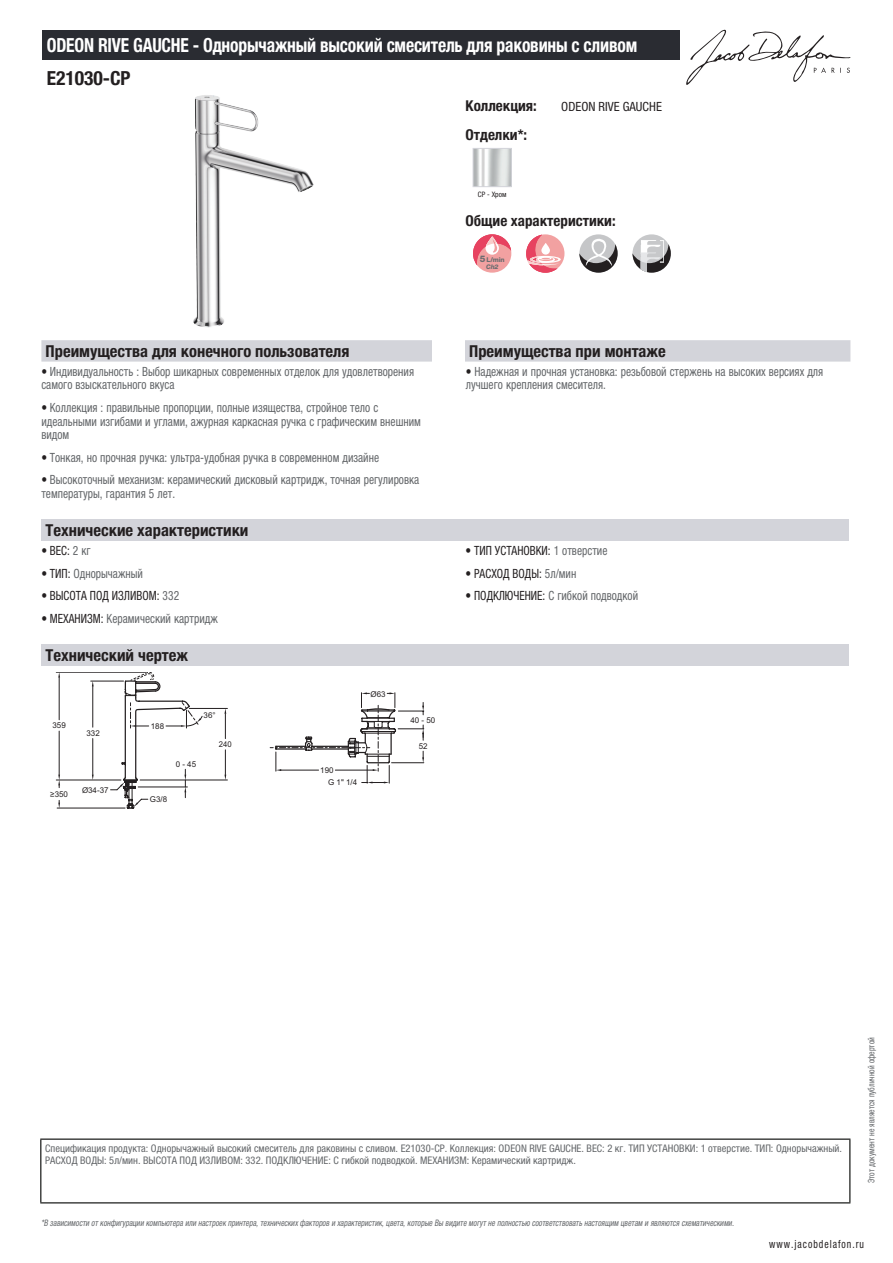
<style>
.page{position:relative;width:893px;height:1263px;background:#fff}
.page>*{position:absolute;margin:0;border:0;box-sizing:border-box;transform-origin:0 0}
.t1{font:700 condensed 19.5px "Helvetica Neue LTCYR";letter-spacing:-.01em;color:#fff;scale:.9 1}
.t2{font:700 condensed 19.5px "Helvetica Neue LTCYR";color:#231f20}
.t3{font:700 condensed 16.5px "Helvetica Neue LTCYR";color:#231f20}
.t4{font:700 condensed 15px "Helvetica Neue LTCYR";color:#231f20}
.t5{font:condensed 12.75px/13.5px "Helvetica Neue LTCYR";color:#626568;scale:.9 1}
.t6{font:condensed 12.75px "Helvetica Neue LTCYR";color:#231f20;scale:.9 1}
.t7{font:condensed 12.75px "Helvetica Neue LTCYR";color:#231f20}
.t8{font:condensed 11.25px "Helvetica Neue LTCYR";letter-spacing:.1em;color:#231f20;scale:.87 1}
.t9{font:condensed 10.5px/12px "Helvetica Neue LTCYR";color:#626568}
.t10{font:italic condensed 9px "Helvetica Neue LTCYR";color:#626568;scale:.87 1}
.t11{font:condensed 9px "Helvetica Neue LTCYR";color:#626568;scale:.87 1}
.t12{font:7.95px "Arial";color:#231f20}
.t13{font:7.95px "Arial";color:#231f20;scale:.96 1}
.t14{font:condensed 7.5px "Helvetica Neue LTCYR";color:#231f20}
.t15{font:800 6.6px "Helvetica Neue LT Pro";color:#6c6d70}
.t16{font:italic 800 6.45px "Helvetica Neue LT Std";color:#6c6d70}
.s1{font-size:9px}
.s2{color:#231f20}
.s3{color:#626568}
</style>
<div class="page">
<svg style="left:686px;top:30px;width:164px;height:55px"></svg>
<img style="left:193px;top:95px;width:121px;height:233px">
<img style="left:475px;top:150px;width:35px;height:35px">
<div style="left:473px;top:148px;width:39px;height:39px;border:1px solid #d3d4da"></div>
<div style="left:473px;top:234px;width:38px;height:39px;background:#f2a1a1;border-radius:50%"></div>
<svg style="left:473px;top:234px;width:38px;height:31px"></svg>
<div style="left:526px;top:234px;width:38px;height:39px;background:#f2a1a1;border-radius:50%"></div>
<svg style="left:526px;top:235px;width:35px;height:38px"></svg>
<svg style="left:579px;top:234px;width:39px;height:39px"></svg>
<svg style="left:579px;top:238px;width:39px;height:35px"></svg>
<div style="left:632px;top:234px;width:39px;height:39px;background:#c7c8ca;border-radius:50%"></div>
<svg style="left:632px;top:240px;width:39px;height:33px"></svg>
<div style="left:41px;top:340px;width:809px;height:22px;background:#d3d4da"></div>
<div style="left:432px;top:340px;width:33px;height:22px;background:#fff"></div>
<div style="left:41px;top:519px;width:808px;height:22px;background:#d3d4da"></div>
<div style="left:41px;top:644px;width:808px;height:22px;background:#d3d4da"></div>
<svg style="left:270px;top:692px;width:154px;height:92px"></svg>
<hr style="left:56px;top:780px;width:65px;height:1px;background:#231f20">
<hr style="left:57px;top:808px;width:68px;height:1px;background:#231f20">
<svg style="left:58px;top:800px;width:2px;height:8px"></svg>
<hr style="left:91px;top:681px;width:33px;height:1px;background:#231f20">
<hr style="left:56px;top:672px;width:90px;height:1px;background:#231f20">
<hr style="left:93px;top:738px;width:1px;height:37px;background:#231f20">
<hr style="left:93px;top:686px;width:1px;height:41px;background:#231f20">
<hr style="left:59px;top:731px;width:1px;height:44px;background:#231f20">
<hr style="left:59px;top:677px;width:1px;height:43px;background:#231f20">
<svg style="left:58px;top:775px;width:2px;height:13px"></svg>
<hr style="left:140px;top:780px;width:87px;height:1px;background:#231f20">
<hr style="left:189px;top:708px;width:38px;height:1px;background:#231f20">
<svg style="left:224px;top:750px;width:2px;height:30px"></svg>
<svg style="left:224px;top:709px;width:2px;height:30px"></svg>
<svg style="left:110px;top:672px;width:93px;height:137px"></svg>
<div style="left:43px;top:30px;width:637px;height:30px;background:#2a2c32"></div>
<hr style="left:40px;top:1138px;width:810px;height:2px;background:#040503">
<hr style="left:40px;top:1140px;width:1px;height:62px;background:#040503">
<hr style="left:849px;top:1140px;width:1px;height:62px;background:#040503">
<hr style="left:40px;top:1202px;width:810px;height:1px;background:#040503">
<h1 class="t1" style="left:47px;top:34px;width:658px">ODEON RIVE GAUCHE - Однорычажный высокий смеситель для раковины с сливом</h1>
<h1 class="t2" style="left:47px;top:67px;width:85px">E21030-CP</h1>
<p class="t4" style="left:466px;top:97px;width:73px">Коллекция:</p>
<p class="t7" style="left:561px;top:99px;width:102px">ODEON RIVE GAUCHE</p>
<p class="t4" style="left:466px;top:126px;width:63px">Отделки*:</p>
<p class="t14" style="left:478px;top:190px;width:30px">CP - Хром</p>
<p class="t4" style="left:466px;top:212px;width:152px">Общие характеристики:</p>
<p class="t15" style="left:480px;top:256px;width:26px"><span class="s1">5</span> L/min</p>
<p class="t16" style="left:486px;top:263px;width:14px">Ch2</p>
<p class="t3" style="left:46px;top:342px;width:305px">Преимущества для конечного пользователя</p>
<p class="t3" style="left:469px;top:342px;width:198px">Преимущества при монтаже</p>
<p class="t5" style="left:41px;top:365px;width:416px"><span class="s2">•</span> Индивидуальность : Выбор шикарных современных отделок для удовлетворения самого взыскательного вкуса</p>
<p class="t5" style="left:466px;top:365px;width:399px"><span class="s2">•</span> Надежная и прочная установка: резьбовой стержень на высоких версиях для лучшего крепления смесителя.</p>
<p class="t5" style="left:41px;top:401px;width:423px"><span class="s2">•</span> Коллекция : правильные пропорции, полные изящества, стройное тело с идеальными изгибами и углами, ажурная каркасная ручка с графическим внешним видом</p>
<p class="t5" style="left:41px;top:451px;width:377px"><span class="s2">•</span> Тонкая, но прочная ручка: ультра-удобная ручка в современном дизайне</p>
<p class="t5" style="left:41px;top:473px;width:421px"><span class="s2">•</span> Высокоточный механизм: керамический дисковый картридж, точная регулировка температуры, гарантия 5 лет.</p>
<p class="t3" style="left:46px;top:521px;width:204px">Технические характеристики</p>
<p class="t6" style="left:41px;top:543px;width:56px">• ВЕС: <span class="s3">2 кг</span></p>
<p class="t6" style="left:466px;top:543px;width:159px">• ТИП УСТАНОВКИ: <span class="s3">1 отверстие</span></p>
<p class="t5" style="left:41px;top:566px;width:114px"><span class="s2">• ТИП:</span> Однорычажный</p>
<p class="t6" style="left:466px;top:566px;width:125px">• РАСХОД ВОДЫ: <span class="s3">5л/мин</span></p>
<p class="t6" style="left:41px;top:589px;width:155px">• ВЫСОТА ПОД ИЗЛИВОМ: <span class="s3">332</span></p>
<p class="t5" style="left:466px;top:589px;width:193px"><span class="s2">• ПОДКЛЮЧЕНИЕ:</span> С гибкой подводкой</p>
<p class="t5" style="left:41px;top:612px;width:198px"><span class="s2">• МЕХАНИЗМ:</span> Керамический картридж</p>
<p class="t3" style="left:46px;top:646px;width:144px">Технический чертеж</p>
<p class="t12" style="left:371px;top:688px;width:17px">Ø63</p>
<p class="t12" style="left:52px;top:720px;width:15px">359</p>
<p class="t12" style="left:151px;top:720px;width:15px">188</p>
<p class="t12" style="left:86px;top:727px;width:15px">332</p>
<p class="t12" style="left:50px;top:788px;width:19px">≥350</p>
<p class="t12" style="left:82px;top:784px;width:28px">Ø34-37</p>
<p class="t12" style="left:150px;top:794px;width:19px">G3/8</p>
<p class="t12" style="left:204px;top:709px;width:14px">36°</p>
<p class="t12" style="left:176px;top:759px;width:22px">0 - 45</p>
<p class="t13" style="left:219px;top:738px;width:15px">240</p>
<p class="t12" style="left:320px;top:765px;width:15px">190</p>
<p class="t12" style="left:328px;top:777px;width:31px">G 1" 1/4</p>
<p class="t12" style="left:410px;top:715px;width:26px">40 - 50</p>
<p class="t12" style="left:419px;top:741px;width:10px">52</p>
<p class="t9" style="left:45px;top:1142px;width:798px">Спецификация продукта: Однорычажный высокий смеситель для раковины с сливом. E21030-CP. Коллекция: ODEON RIVE GAUCHE. ВЕС: 2 кг. ТИП УСТАНОВКИ: 1 отверстие. ТИП: Однорычажный.<br>РАСХОД ВОДЫ: 5л/мин. ВЫСОТА ПОД ИЗЛИВОМ: 332. ПОДКЛЮЧЕНИЕ: С гибкой подводкой. МЕХАНИЗМ: Керамический картридж.</p>
<p class="t10" style="left:41px;top:1218px;width:800px">*В зависимости отконфигурации компьютера или настроек принтера,техническихфакторов и характеристик,цвета,которые Вы видите могутне полностью соответствоватьнастоящим цветам и являются схематическими.</p>
<p class="t11" style="left:866px;top:1183px;width:169px;rotate:-90deg">Этот документ не является публичной офертой</p>
<p class="t8" style="left:769px;top:1237px;width:110px">www.jacobdelafon.ru</p>
</div>
